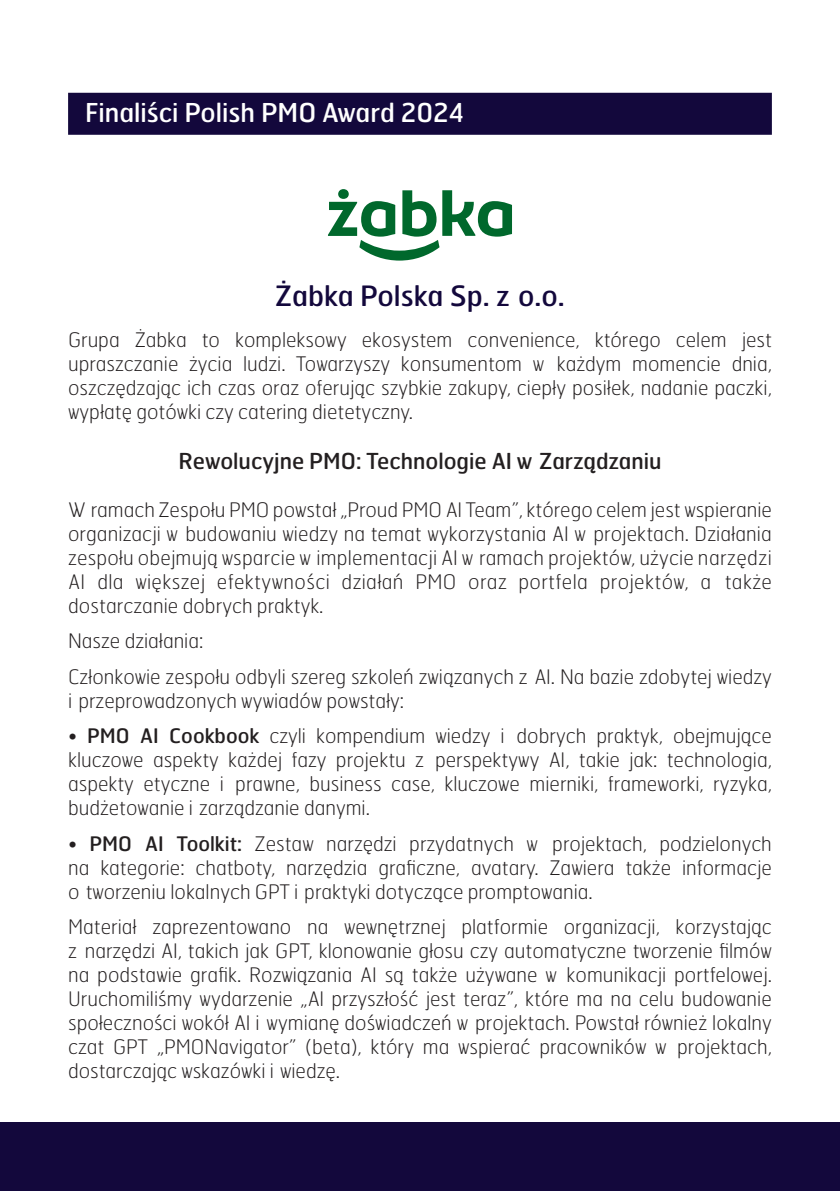
<style>
.page{position:relative;width:840px;height:1191px;background:#fff}
.page>*{position:absolute;margin:0;border:0;box-sizing:border-box;transform-origin:0 0}
.FINALIŚCI_NAZWA{font:28px "Hermes Pl";color:#13083c}
.ŚRÓD{font:26px "Hermes Pl";color:#fff}
.FINALIŚCI_PROJEKT{font:22px "Hermes Pl";color:#231f20}
.FINALIŚCI_OPIS{font:100 20px/24px "Hermes Pl";color:#231f20;text-align:justify}
.s1{font-weight:400}
</style>
<div class="page">
<div style="left:68px;top:93px;width:703px;height:42px;background:#13083c"></div>
<svg style="left:328px;top:190px;width:183px;height:71px"></svg>
<div style="left:338px;top:189px;width:10px;height:10px;background:#00682c;border-radius:50%"></div>
<div style="left:0;top:1123px;width:839px;height:68px;background:#13083c"></div>
<p class="ŚRÓD" style="left:85px;top:96px;width:380px">Finaliści Polish PMO Award 2024</p>
<p class="FINALIŚCI_NAZWA" style="left:275px;top:277px;width:291px">Żabka Polska Sp. z o.o.</p>
<p class="FINALIŚCI_OPIS" style="left:68px;top:327px;width:705px">Grupa Żabka to kompleksowy ekosystem convenience, którego celem jest upraszczanie życia ludzi. Towarzyszy konsumentom w każdym momencie dnia, oszczędzając ich czas oraz oferując szybkie zakupy, ciepły posiłek, nadanie paczki, wypłatę gotówki czy catering dietetyczny.</p>
<p class="FINALIŚCI_PROJEKT" style="left:178px;top:447px;width:484px">Rewolucyjne PMO: Technologie AI w Zarządzaniu</p>
<p class="FINALIŚCI_OPIS" style="left:68px;top:497px;width:705px">W ramach Zespołu PMO powstał „Proud PMO AI Team”, którego celem jest wspieranie organizacji w budowaniu wiedzy na temat wykorzystania AI w projektach. Działania zespołu obejmują wsparcie w implementacji AI w ramach projektów, użycie narzędzi AI dla większej efektywności działań PMO oraz portfela projektów, a także dostarczanie dobrych praktyk.</p>
<p class="FINALIŚCI_OPIS" style="left:68px;top:628px;width:136px">Nasze działania:</p>
<p class="FINALIŚCI_OPIS" style="left:68px;top:664px;width:705px">Członkowie zespołu odbyli szereg szkoleń związanych z AI. Na bazie zdobytej wiedzy i przeprowadzonych wywiadów powstały:</p>
<p class="FINALIŚCI_OPIS" style="left:68px;top:723px;width:704px">• <span class="s1">PMO AI Cookbook</span> czyli kompendium wiedzy i dobrych praktyk, obejmujące kluczowe aspekty każdej fazy projektu z perspektywy AI, takie jak: technologia, aspekty etyczne i prawne, business case, kluczowe mierniki, frameworki, ryzyka, budżetowanie i zarządzanie danymi.</p>
<p class="FINALIŚCI_OPIS" style="left:68px;top:830px;width:705px">• <span class="s1">PMO AI Toolkit:</span> Zestaw narzędzi przydatnych w projektach, podzielonych na kategorie: chatboty, narzędzia graficzne, avatary. Zawiera także informacje o tworzeniu lokalnych GPT i praktyki dotyczące promptowania.</p>
<p class="FINALIŚCI_OPIS" style="left:68px;top:914px;width:705px">Materiał zaprezentowano na wewnętrznej platformie organizacji, korzystając z narzędzi AI, takich jak GPT, klonowanie głosu czy automatyczne tworzenie filmów na podstawie grafik. Rozwiązania AI są także używane w komunikacji portfelowej.<br>Uruchomiliśmy wydarzenie „AI przyszłość jest teraz”, które ma na celu budowanie społeczności wokół AI i wymianę doświadczeń w projektach. Powstał również lokalny czat GPT „PMONavigator” (beta), który ma wspierać pracowników w projektach, dostarczając wskazówki i wiedzę.</p>
</div>
